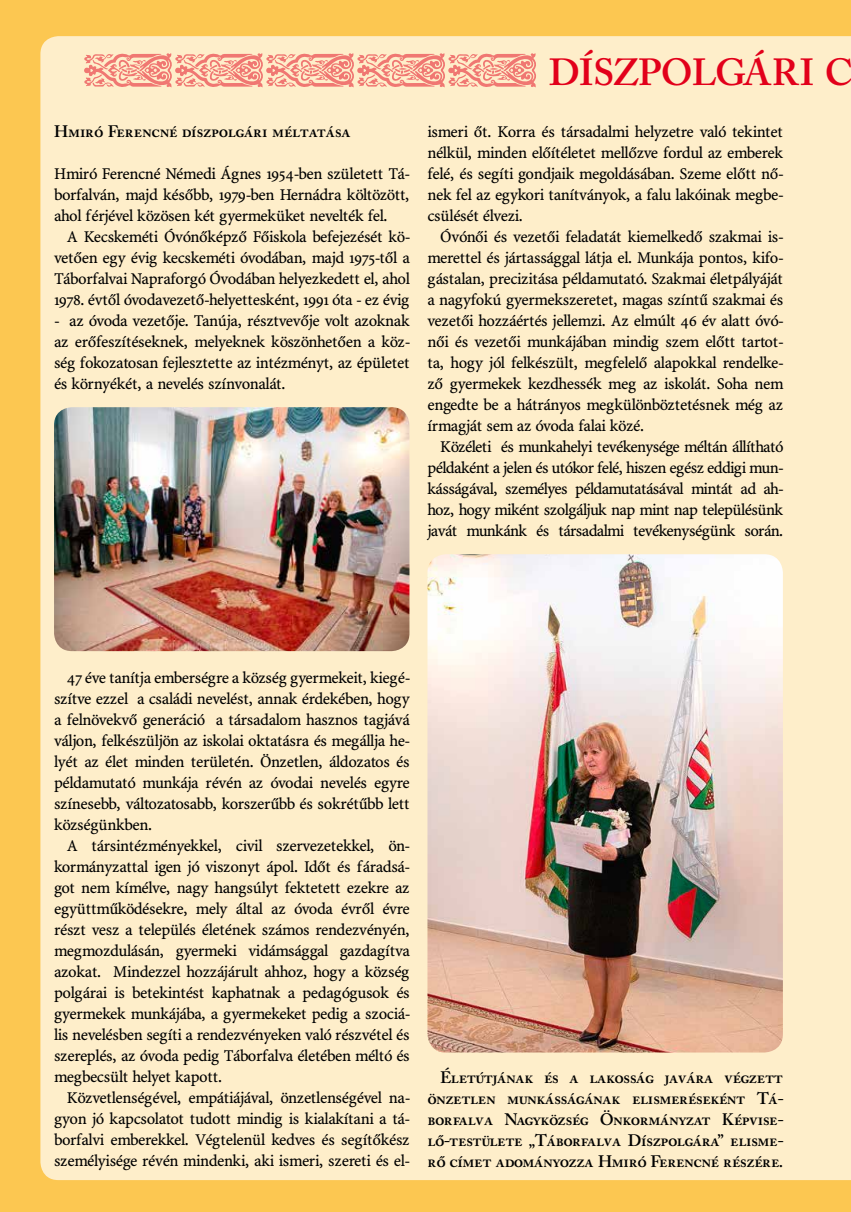
<style>
.page{position:relative;width:851px;height:1212px;background:#fff}
.page>*{position:absolute;margin:0;border:0;box-sizing:border-box;transform-origin:0 0}
.t1{font:700 37.5px "Adobe Caslon Sm SCPFL";color:#e2001a}
.t2{font:16.5px/21px "Minion PFL";color:#000;text-align:justify}
.t3{font:700 16.5px/21px "Adobe Caslon Sm SCPFL";letter-spacing:-.01em;color:#000;text-align:justify}
</style>
<div class="page">
<div style="left:0;top:0;width:850px;height:1212px;background:#fcc751"></div>
<div style="left:40px;top:36px;width:810px;height:1144px;background:#feeeca"></div>
<img style="left:54px;top:407px;width:355px;height:244px">
<img style="left:427px;top:554px;width:355px;height:498px">
<svg style="left:84px;top:53px;width:452px;height:35px;background:#f6b39e"></svg>
<p class="t3" style="left:54px;top:121px;width:298px">Hmiró Ferencné díszpolgári méltatása</p>
<p class="t2" style="left:54px;top:164px;width:357px">Hmiró Ferencné Némedi Ágnes 1954-ben született Tá&shy;borfalván, majd később, 1979-ben Hernádra költözött, ahol férjével közösen két gyermeküket nevelték fel.</p>
<p class="t2" style="left:54px;top:227px;width:357px;text-indent:13px">A Kecskeméti Óvónőképző Főiskola befejezését kö&shy;vetően egy évig kecskeméti óvodában, majd 1975-től a Táborfalvai Napraforgó Óvodában helyezkedett el, ahol 1978. évtől óvodavezető-helyettesként, 1991 óta - ez évig</p>
<p class="t2" style="left:54px;top:311px;width:357px">- az óvoda vezetője. Tanúja, résztvevője volt azoknak az erőfeszítéseknek, melyeknek köszönhetően a köz&shy;ség fokozatosan fejlesztette az intézményt, az épületet és környékét, a nevelés színvonalát.</p>
<h1 class="t1" style="left:548px;top:49px;width:303px">DÍSZPOLGÁRI C</h1>
<p class="t2" style="left:427px;top:122px;width:357px">ismeri őt. Korra és társadalmi helyzetre való tekintet nélkül, minden előítéletet mellőzve fordul az emberek felé, és segíti gondjaik megoldásában. Szeme előtt nő&shy;nek fel az egykori tanítványok, a falu lakóinak megbe&shy;csülését élvezi.</p>
<p class="t2" style="left:427px;top:227px;width:357px;text-indent:13px">Óvónői és vezetői feladatát kiemelkedő szakmai is&shy;merettel és jártassággal látja el. Munkája pontos, kifo&shy;gástalan, precizitása példamutató. Szakmai életpályáját a nagyfokú gyermekszeretet, magas színtű szakmai és vezetői hozzáértés jellemzi. Az elmúlt 46 év alatt óvó&shy;női és vezetői munkájában mindig szem előtt tartot&shy;ta, hogy jól felkészült, megfelelő alapokkal rendelke&shy;ző gyermekek kezdhessék meg az iskolát. Soha nem engedte be a hátrányos megkülönböztetésnek még az írmagját sem az óvoda falai közé.</p>
<p class="t2" style="left:427px;top:437px;width:357px;text-indent:13px">Közéleti és munkahelyi tevékenysége méltán állítható példaként a jelen és utókor felé, hiszen egész eddigi mun&shy;kásságával, személyes példamutatásával mintát ad ah&shy;hoz, hogy miként szolgáljuk nap mint nap településünk javát munkánk és társadalmi tevékenységünk során.</p>
<p class="t2" style="left:54px;top:668px;width:357px;text-indent:13px">47 éve tanítja emberségre a község gyermekeit, kiegé&shy;szítve ezzel a családi nevelést, annak érdekében, hogy a felnövekvő generáció a társadalom hasznos tagjává váljon, felkészüljön az iskolai oktatásra és megállja he&shy;lyét az élet minden területén. Önzetlen, áldozatos és példamutató munkája révén az óvodai nevelés egyre színesebb, változatosabb, korszerűbb és sokrétűbb lett községünkben.</p>
<p class="t2" style="left:54px;top:836px;width:357px;text-indent:13px">A társintézményekkel, civil szervezetekkel, ön&shy;kormányzattal igen jó viszonyt ápol. Időt és fáradsá&shy;got nem kímélve, nagy hangsúlyt fektetett ezekre az együttműködésekre, mely által az óvoda évről évre részt vesz a település életének számos rendezvényén, megmozdulásán, gyermeki vidámsággal gazdagítva azokat. Mindezzel hozzájárult ahhoz, hogy a község polgárai is betekintést kaphatnak a pedagógusok és gyermekek munkájába, a gyermekeket pedig a szociá&shy;lis nevelésben segíti a rendezvényeken való részvétel és szereplés, az óvoda pedig Táborfalva életében méltó és megbecsült helyet kapott.</p>
<p class="t2" style="left:54px;top:1088px;width:357px;text-indent:13px">Közvetlenségével, empátiájával, önzetlenségével na&shy;gyon jó kapcsolatot tudott mindig is kialakítani a tá&shy;borfalvi emberekkel. Végtelenül kedves és segítőkész személyisége révén mindenki, aki ismeri, szereti és el-</p>
<p class="t3" style="left:427px;top:1066px;width:357px;text-indent:13px">Életútjának és a lakosság javára végzett önzetlen munkásságának elismeréseként Tá&shy;borfalva Nagyközség Önkormányzat Képvise&shy;lő-testülete „Táborfalva Díszpolgára” elisme&shy;rő címet adományozza Hmiró Ferencné részére.</p>
</div>
